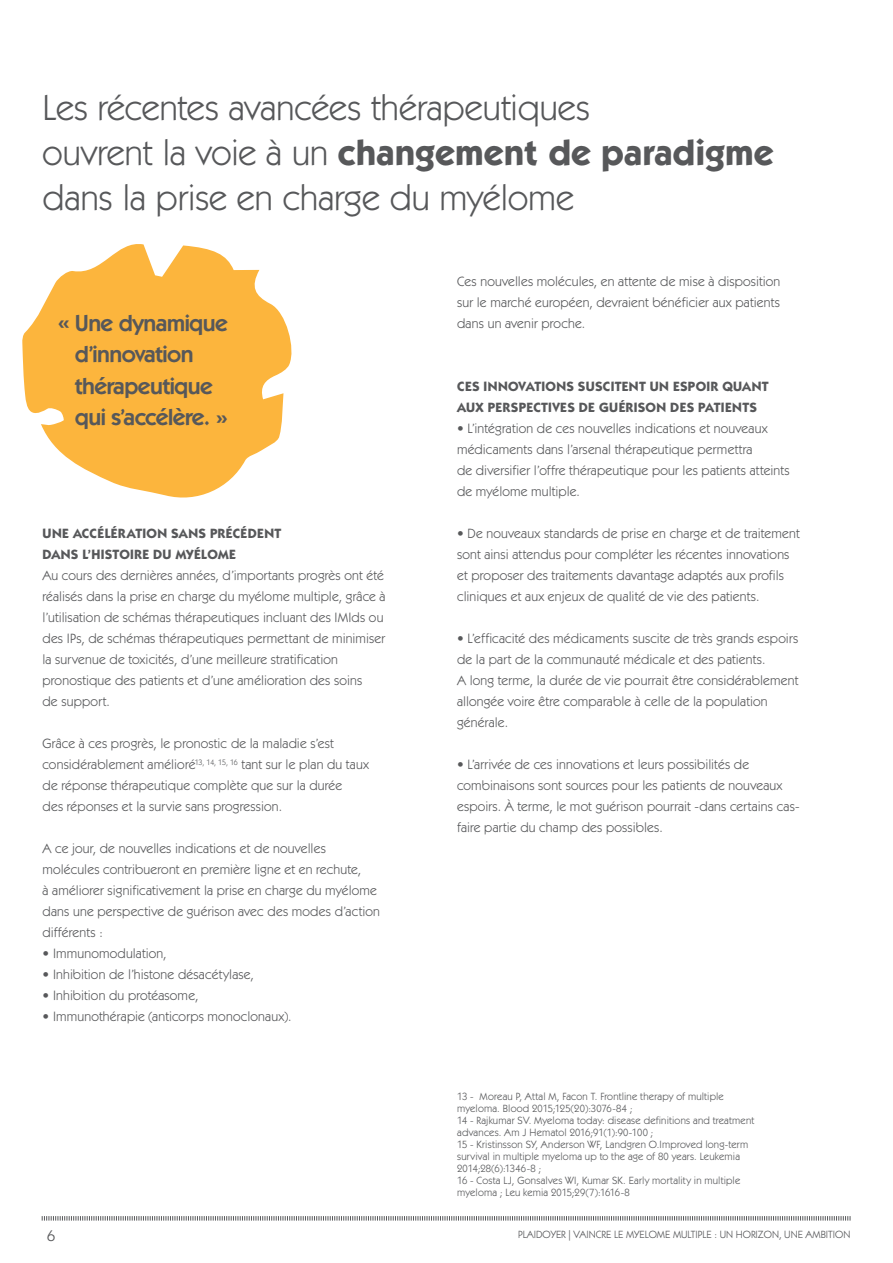
<style>
.page{position:relative;width:893px;height:1263px;background:#fff}
.page>*{position:absolute;margin:0;border:0;box-sizing:border-box;transform-origin:0 0}
.t1{font:36px/45px "ITC Kabel Std";color:#57585a}
.t2{font:600 23.1px/31.5px "ITC Kabel Std";letter-spacing:-.025em;color:#57585a}
.t3{font:18px "Karbon";color:#57585a}
.t4{font:13.5px/21px "ITC Kabel Std";letter-spacing:.015em;color:#57585a}
.t5{font:700 13.5px/21px "ITC Kabel Std";letter-spacing:.03em;color:#57585a}
.t6{font:10.5px/12px "ITC Kabel Std";letter-spacing:.015em;color:#57585a}
.s1{font-weight:700}
</style>
<div class="page">
<svg style="left:41px;top:1216px;width:810px;height:5px"></svg>
<svg style="left:22px;top:244px;width:270px;height:254px;fill:#fcb53d"></svg>
<h1 class="t1" style="left:43px;top:85px;width:733px">Les récentes avancées thérapeutiques<br>ouvrent la voie à un <span class="s1">CHANGEMENT DE PARADIGME </span>dans la prise en charge du myélome</h1>
<h2 class="t2" style="left:75px;top:307px;width:155px;text-indent:-17px">« Une dynamique d’innovation thérapeutique qui s’accélère. »</h2>
<p class="t5" style="left:43px;top:523px;width:240px">UNE ACCÉLÉRATION SANS PRÉCÉDENT<br>DANS L’HISTOIRE DU MYÉLOME</p>
<p class="t4" style="left:43px;top:565px;width:345px">Au cours des dernières années, d’importants progrès ont été réalisés dans la prise en charge du myélome multiple, grâce à l’utilisation de schémas thérapeutiques incluant des IMIds ou des IPs, de schémas thérapeutiques permettant de minimiser la survenue de toxicités, d’une meilleure stratification pronostique des patients et d’une amélioration des soins<br>de support.</p>
<p class="t4" style="left:43px;top:733px;width:328px">Grâce à ces progrès, le pronostic de la maladie s’est considérablement amélioré<sup>13,</sup> <sup>14,</sup> <sup>15,</sup> <sup>16</sup> tant sur le plan du taux de réponse thérapeutique complète que sur la durée<br>des réponses et la survie sans progression.</p>
<p class="t4" style="left:43px;top:838px;width:339px">A ce jour, de nouvelles indications et de nouvelles molécules contribueront en première ligne et en rechute,<br>à améliorer significativement la prise en charge du myélome dans une perspective de guérison avec des modes d’action différents :</p>
<p class="t4" style="left:43px;top:943px;width:126px">• Immunomodulation,</p>
<p class="t4" style="left:43px;top:964px;width:213px">• Inhibition de l’histone désacétylase,</p>
<p class="t4" style="left:43px;top:985px;width:157px">• Inhibition du protéasome,</p>
<p class="t4" style="left:43px;top:1006px;width:250px">• Immunothérapie (anticorps monoclonaux).</p>
<p class="t4" style="left:457px;top:271px;width:325px;text-align:justify">Ces nouvelles molécules, en attente de mise à disposition sur le marché européen, devraient bénéficier aux patients dans un avenir proche.</p>
<p class="t5" style="left:457px;top:376px;width:313px;text-indent:295px">NT<br>AUX PERSPECTIVES DE GUÉRISON DES PATIENTS</p>
<p class="t4" style="left:457px;top:418px;width:334px">• L’intégration de ces nouvelles indications et nouveaux médicaments dans l’arsenal thérapeutique permettra<br>de diversifier l’offre thérapeutique pour les patients atteints de myélome multiple.</p>
<p class="t4" style="left:457px;top:523px;width:344px">• De nouveaux standards de prise en charge et de traitement sont ainsi attendus pour compléter les récentes innovations et proposer des traitements davantage adaptés aux profils cliniques et aux enjeux de qualité de vie des patients.</p>
<p class="t4" style="left:457px;top:628px;width:343px">• L’efficacité des médicaments suscite de très grands espoirs de la part de la communauté médicale et des patients.<br>A long terme, la durée de vie pourrait être considérablement allongée voire être comparable à celle de la population générale.</p>
<p class="t4" style="left:457px;top:754px;width:344px">• L’arrivée de ces innovations et leurs possibilités de combinaisons sont sources pour les patients de nouveaux espoirs. à terme, le mot guérison pourrait -dans certains cas&shy;faire partie du champ des possibles.</p>
<p class="t5" style="left:457px;top:376px;width:276px">CES INNOVATIONS SUSCITENT UN ESPOIR QUA</p>
<p class="t6" style="left:457px;top:1091px;width:299px">13 - Moreau P, Attal M, Facon T. Frontline therapy of multiple myeloma. Blood 2015;125(20):3076-84 ;<br>14 - Rajkumar SV. Myeloma today: disease definitions and treatment advances. Am J Hematol 2016;91(1):90-100 ;<br>15 - Kristinsson SY, Anderson WF, Landgren O.Improved long-term survival in multiple myeloma up to the age of 80 years. Leukemia 2014;28(6):1346-8 ;<br>16 - Costa LJ, Gonsalves WI, Kumar SK. Early mortality in multiple myeloma ; Leu kemia 2015;29(7):1616-8</p>
<h3 class="t3" style="left:47px;top:1226px;width:10px">6</h3>
<p class="t6" style="left:518px;top:1228px;width:334px">PLAIDOYER | VAINCRE LE MYELOME MULTIPLE : UN HORIZON, UNE AMBITION</p>
</div>
